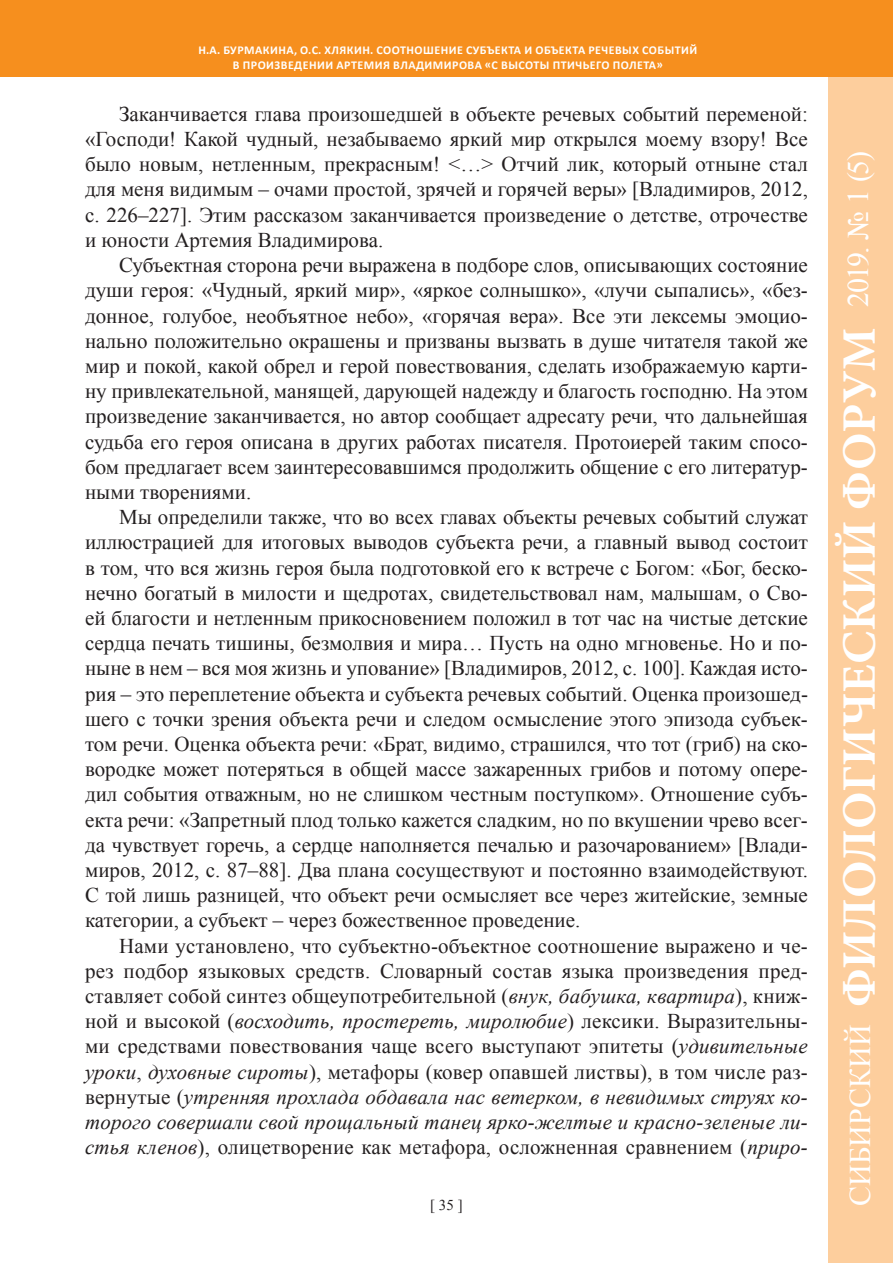
<style>
.page{position:relative;width:893px;height:1263px;background:#fff}
.page>*{position:absolute;margin:0;border:0;box-sizing:border-box;transform-origin:0 0}
.t1{font:700 48px "Minion Pro";color:#fff}
.t2{font:30px "Times New Roman";letter-spacing:-.005em;color:#fff}
.t3{font:21px/25.2px "Times New Roman";color:#231f20;text-align:justify}
.t4{font:15px "Times New Roman";color:#231f20}
.t5{font:700 12px "Calibri";letter-spacing:.04em;color:#fff}
.s1{font-style:italic}
</style>
<div class="page">
<div style="left:828px;top:0;width:65px;height:1263px;background:#fdce9d"></div>
<div style="left:0;top:0;width:893px;height:77px;background:#f68f1e"></div>
<p class="t5" style="left:198px;top:43px;width:81px">Н.А. Бурмакина</p>
<p class="t5" style="left:294px;top:43px;width:92px">, О.С. Хля кин. соотношение</p>
<p class="t5" style="left:466px;top:43px;width:138px">субъекта иобъектА речевых</p>
<p class="t5" style="left:642px;top:43px;width:32px">событи</p>
<p class="t5" style="left:689px;top:43px;width:9px">й</p>
<p class="t5" style="left:233px;top:57px;width:34px">вп роизведении</p>
<p class="t5" style="left:337px;top:57px;width:24px">артемия</p>
<p class="t5" style="left:393px;top:57px;width:10px">владими</p>
<p class="t5" style="left:452px;top:57px;width:16px">рова</p>
<p class="t5" style="left:485px;top:57px;width:26px">«с высоты</p>
<p class="t5" style="left:553px;top:57px;width:8px">птич</p>
<p class="t5" style="left:583px;top:57px;width:15px">ьего</p>
<p class="t5" style="left:613px;top:57px;width:9px">полета</p>
<p class="t5" style="left:656px;top:57px;width:8px">»</p>
<p class="t3" style="left:85px;top:101px;width:724px;text-indent:34px">Заканчивается глава произошедшей в объекте речевых событий переменой: «Господи! Какой чудный, незабываемо яркий мир открылся моему взору! Все было новым, нетленным, прекрасным! &lt;…&gt; Отчий лик, который отныне стал для меня видимым – очами простой, зрячей и горячей веры» [Владимиров, 2012, с. 226–227]. Этим рассказом заканчивается произведение о детстве, отрочестве и юности Артемия Владимирова.</p>
<p class="t3" style="left:85px;top:252px;width:724px;text-indent:34px">Субъектная сторона речи выражена в подборе слов, описывающих состояние души героя: «Чудный, яркий мир», «яркое солнышко», «лучи сыпались», «без&shy;донное, голубое, необъятное небо», «горячая вера». Все эти лексемы эмоцио&shy;нально положительно окрашены и призваны вызвать в душе читателя такой же мир и покой, какой обрел и герой повествования, сделать изображаемую карти&shy;ну привлекательной, манящей, дарующей надежду и благость господню. На этом произведение заканчивается, но автор сообщает адресату речи, что дальнейшая судьба его героя описана в других работах писателя. Протоиерей таким спосо&shy;бом предлагает всем заинтересовавшимся продолжить общение с его литератур&shy;ными творениями.</p>
<p class="t3" style="left:85px;top:504px;width:724px;text-indent:34px">Мы определили также, что во всех главах объекты речевых событий служат иллюстрацией для итоговых выводов субъекта речи, а главный вывод состоит в том, что вся жизнь героя была подготовкой его к встрече с Богом: «Бог, беско&shy;нечно богатый в милости и щедротах, свидетельствовал нам, малышам, о Сво&shy;ей благости и нетленным прикосновением положил в тот час на чистые детские сердца печать тишины, безмолвия и мира… Пусть на одно мгновенье. Но и по&shy;ныне в нем – вся моя жизнь и упование» [Владимиров, 2012, с. 100]. Каждая исто&shy;рия – это переплетение объекта и субъекта речевых событий. Оценка произошед&shy;шего с точки зрения объекта речи и следом осмысление этого эпизода субъек&shy;том речи. Оценка объекта речи: «Брат, видимо, страшился, что тот (гриб) на ско&shy;вородке может потеряться в общей массе зажаренных грибов и потому опере&shy;дил события отважным, но не слишком честным поступком». Отношение субъ&shy;екта речи: «Запретный плод только кажется сладким, но по вкушении чрево всег&shy;да чувствует горечь, а сердце наполняется печалью и разочарованием» [Влади&shy;миров, 2012, с. 87–88]. Два плана сосуществуют и постоянно взаимодействуют.<br>С той лишь разницей, что объект речи осмысляет все через житейские, земные категории, а субъект – через божественное проведение.</p>
<p class="t3" style="left:85px;top:933px;width:724px;text-indent:34px">Нами установлено, что субъектно-объектное соотношение выражено и че&shy;рез подбор языковых средств. Словарный состав языка произведения пред&shy;ставляет собой синтез общеупотребительной (<span class="s1">внук, бабушка, квартира</span>), книж&shy;ной и высокой (<span class="s1">восходить, простереть, миролюбие</span>) лексики. Выразительны&shy;ми средствами повествования чаще всего выступают эпитеты (<span class="s1">удивительные уроки</span>, <span class="s1">духовные сироты</span>), метафоры (ковер опавшей листвы), в том числе раз&shy;вернутые (<span class="s1">утренняя прохлада обдавала нас ветерком, в невидимых струях ко&shy;торого совершали свой прощальный танец ярко-желтые и красно-зеленые ли&shy;стья кленов</span>), олицетворение как метафора, осложненная сравнением (<span class="s1">приро-</span></p>
<p class="t4" style="left:430px;top:1194px;width:34px">[ 35 ]</p>
<h2 class="t2" style="left:838px;top:307px;width:158px;rotate:-90deg">2019. № 1 (5)</h2>
<h1 class="t1" style="left:831px;top:1007px;width:681px;rotate:-90deg">ФИЛОЛОГИЧЕСКИЙ ФОРУМ</h1>
<h2 class="t2" style="left:840px;top:1206px;width:183px;rotate:-90deg">СИБИРСКИЙ</h2>
</div>
